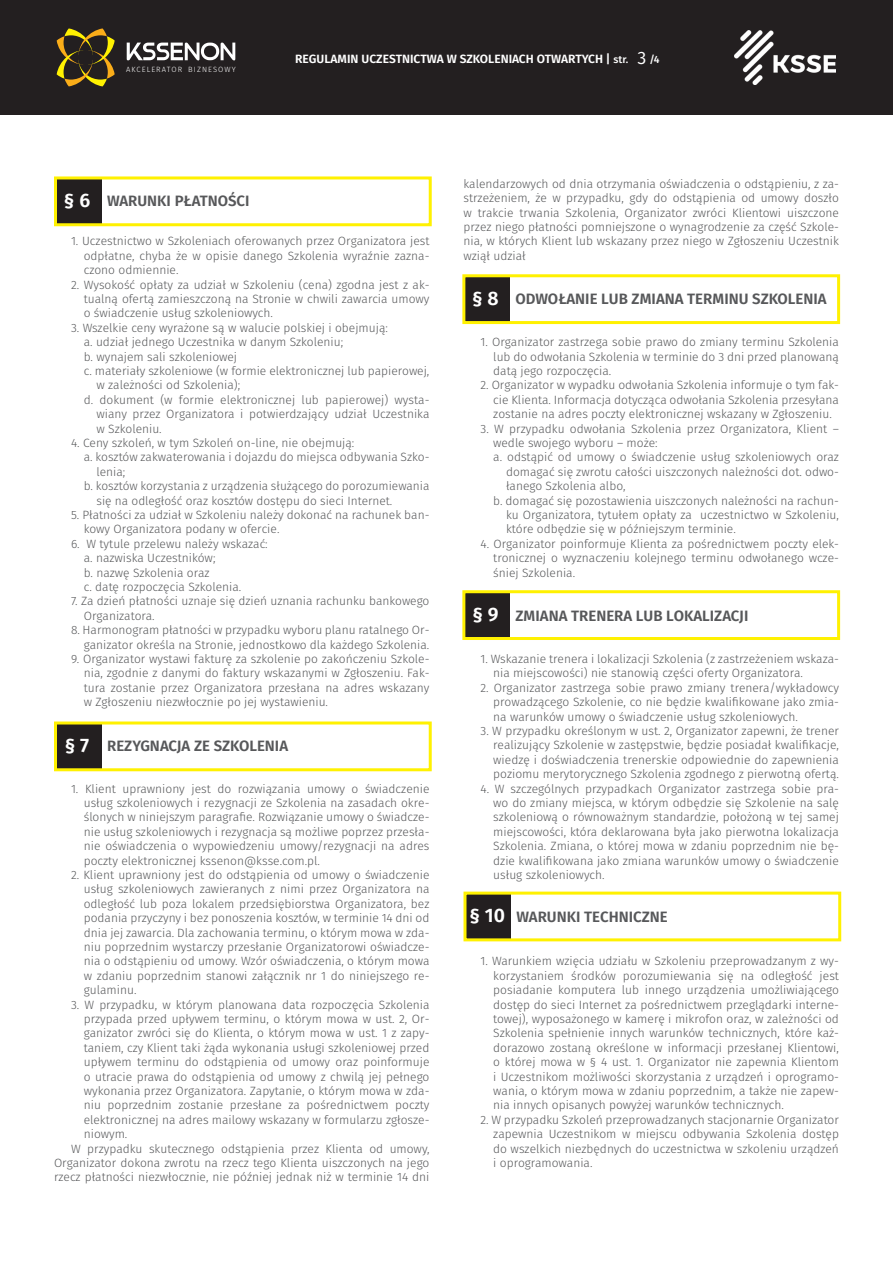
<style>
.page{position:relative;width:893px;height:1263px;background:#fff}
.page>*{position:absolute;margin:0;border:0;box-sizing:border-box;transform-origin:0 0}
.t1{font:600 19.5px "Fira Sans";color:#fff}
.t2{font:18px "Fira Sans";color:#fff}
.t3{font:600 15px "Fira Sans";color:#57585a}
.t4{font:300 12px/14.4px "Fira Sans";color:#57585a;text-align:justify}
.t5{font:600 12px "Fira Sans";color:#fff}
.t6{font:500 10.5px "Fira Sans";color:#fff}
.t7{font:300 7.65px "Fira Sans";letter-spacing:.14em;color:#fff}
.s1{font-weight:500;font-size:10.5px}
</style>
<div class="page">
<div style="left:0;top:0;width:893px;height:115px;background:#231f20"></div>
<svg style="left:127px;top:43px;width:108px;height:17px"></svg>
<svg style="left:57px;top:28px;width:58px;height:58px"></svg>
<img style="left:735px;top:30px;width:101px;height:55px">
<div style="left:55px;top:178px;width:47px;height:47px;background:#231f20"></div>
<div style="left:54px;top:176px;width:378px;height:50px;border:3px solid #fff101"></div>
<div style="left:55px;top:723px;width:47px;height:47px;background:#231f20"></div>
<div style="left:54px;top:721px;width:378px;height:50px;border:3px solid #fff101"></div>
<div style="left:463px;top:276px;width:47px;height:47px;background:#231f20"></div>
<div style="left:462px;top:274px;width:378px;height:50px;border:3px solid #fff101"></div>
<div style="left:463px;top:592px;width:47px;height:46px;background:#231f20"></div>
<div style="left:462px;top:590px;width:378px;height:50px;border:3px solid #fff101"></div>
<div style="left:464px;top:893px;width:47px;height:47px;background:#231f20"></div>
<div style="left:463px;top:891px;width:378px;height:50px;border:3px solid #fff101"></div>
<p class="t7" style="left:126px;top:65px;width:111px">AKCELERATOR BIZNESOWY</p>
<h2 class="t2" style="left:638px;top:45px;width:10px">3</h2>
<p class="t5" style="left:295px;top:49px;width:335px">REGULAMIN UCZESTNICTWA W SZKOLENIACH OTWARTYCH | <span class="s1">str.</span></p>
<p class="t6" style="left:649px;top:51px;width:12px">/4</p>
<p class="t1" style="left:64px;top:184px;width:28px">§ 6</p>
<p class="t3" style="left:107px;top:188px;width:144px">WARUNKI PŁATNOŚCI</p>
<p class="t4" style="left:84px;top:234px;width:347px;text-indent:-13px">1. Uczestnictwo w Szkoleniach oferowanych przez Organizatora jest odpłatne, chyba że w opisie danego Szkolenia wyraźnie zazna&shy;czono odmiennie.</p>
<p class="t4" style="left:84px;top:277px;width:347px;text-indent:-13px">2. Wysokość opłaty za udział w Szkoleniu (cena) zgodna jest z ak&shy;tualną ofertą zamieszczoną na Stronie w chwili zawarcia umowy o świadczenie usług szkoleniowych.</p>
<p class="t4" style="left:71px;top:320px;width:318px">3. Wszelkie ceny wyrażone są w walucie polskiej i obejmują:</p>
<p class="t4" style="left:84px;top:335px;width:261px">a. udział jednego Uczestnika w danym Szkoleniu;</p>
<p class="t4" style="left:84px;top:349px;width:155px">b. wynajem sali szkoleniowej</p>
<p class="t4" style="left:97px;top:363px;width:334px;text-indent:-13px">c. materiały szkoleniowe (w formie elektronicznej lub papierowej, w zależności od Szkolenia);</p>
<p class="t4" style="left:97px;top:392px;width:334px;text-indent:-13px">d. dokument (w formie elektronicznej lub papierowej) wysta&shy;wiany przez Organizatora i potwierdzający udział Uczestnika w Szkoleniu.</p>
<p class="t4" style="left:71px;top:435px;width:285px">4. Ceny szkoleń, w tym Szkoleń on-line, nie obejmują:</p>
<p class="t4" style="left:97px;top:450px;width:334px;text-indent:-13px">a. kosztów zakwaterowania i dojazdu do miejsca odbywania Szko&shy;lenia;</p>
<p class="t4" style="left:97px;top:479px;width:334px;text-indent:-13px">b. kosztów korzystania z urządzenia służącego do porozumiewania się na odległość oraz kosztów dostępu do sieci Internet.</p>
<p class="t4" style="left:84px;top:507px;width:347px;text-indent:-13px">5. Płatności za udział w Szkoleniu należy dokonać na rachunek ban&shy;kowy Organizatora podany w ofercie.</p>
<p class="t4" style="left:71px;top:536px;width:198px">6. W tytule przelewu należy wskazać:</p>
<p class="t4" style="left:84px;top:551px;width:133px">a. nazwiska Uczestników;</p>
<p class="t4" style="left:84px;top:565px;width:127px">b. nazwę Szkolenia oraz</p>
<p class="t4" style="left:84px;top:579px;width:159px">c. datę rozpoczęcia Szkolenia.</p>
<p class="t4" style="left:84px;top:594px;width:347px;text-indent:-13px">7. Za dzień płatności uznaje się dzień uznania rachunku bankowego<br>Organizatora.</p>
<p class="t4" style="left:71px;top:623px;width:360px;text-align:right">8. Harmonogram płatności w przypadku wyboru planu ratalnego Or&shy;ganizator określa na Stronie, jednostkowo dla każdego Szkolenia.</p>
<p class="t4" style="left:84px;top:651px;width:347px;text-indent:-13px">9. Organizator wystawi fakturę za szkolenie po zakończeniu Szkole&shy;nia, zgodnie z danymi do faktury wskazanymi w Zgłoszeniu. Fak&shy;tura zostanie przez Organizatora przesłana na adres wskazany w Zgłoszeniu niezwłocznie po jej wystawieniu.</p>
<p class="t1" style="left:65px;top:729px;width:26px">§ 7</p>
<p class="t3" style="left:107px;top:733px;width:183px">REZYGNACJA ZE SZKOLENIA</p>
<p class="t4" style="left:84px;top:781px;width:347px;text-indent:-13px">1. Klient uprawniony jest do rozwiązania umowy o świadczenie usług szkoleniowych i rezygnacji ze Szkolenia na zasadach okre&shy;ślonych w niniejszym paragrafie. Rozwiązanie umowy o świadcze&shy;nie usług szkoleniowych i rezygnacja są możliwe poprzez przesła&shy;nie oświadczenia o wypowiedzeniu umowy/rezygnacji na adres poczty elektronicznej kssenon@ksse.com.pl.</p>
<p class="t4" style="left:84px;top:867px;width:347px;text-indent:-13px">2. Klient uprawniony jest do odstąpienia od umowy o świadczenie usług szkoleniowych zawieranych z nimi przez Organizatora na odległość lub poza lokalem przedsiębiorstwa Organizatora, bez podania przyczyny i bez ponoszenia kosztów, w terminie 14 dni od dnia jej zawarcia. Dla zachowania terminu, o którym mowa w zda&shy;niu poprzednim wystarczy przesłanie Organizatorowi oświadcze&shy;nia o odstąpieniu od umowy. Wzór oświadczenia, o którym mowa w zdaniu poprzednim stanowi załącznik nr 1 do niniejszego re&shy;gulaminu.</p>
<p class="t4" style="left:84px;top:997px;width:347px;text-indent:-13px">3. W przypadku, w którym planowana data rozpoczęcia Szkolenia przypada przed upływem terminu, o którym mowa w ust. 2, Or&shy;ganizator zwróci się do Klienta, o którym mowa w ust. 1 z zapy&shy;taniem, czy Klient taki żąda wykonania usługi szkoleniowej przed upływem terminu do odstąpienia od umowy oraz poinformuje o utracie prawa do odstąpienia od umowy z chwilą jej pełnego wykonania przez Organizatora. Zapytanie, o którym mowa w zda&shy;niu poprzednim zostanie przesłane za pośrednictwem poczty elektronicznej na adres mailowy wskazany w formularzu zgłosze&shy;niowym.</p>
<p class="t4" style="left:54px;top:1141px;width:377px;text-indent:17px">W przypadku skutecznego odstąpienia przez Klienta od umowy, Organizator dokona zwrotu na rzecz tego Klienta uiszczonych na jego rzecz płatności niezwłocznie, nie później jednak niż w terminie 14 dni</p>
<p class="t4" style="left:463px;top:176px;width:377px">kalendarzowych od dnia otrzymania oświadczenia o odstąpieniu, z za&shy;strzeżeniem, że w przypadku, gdy do odstąpienia od umowy doszło w trakcie trwania Szkolenia, Organizator zwróci Klientowi uiszczone przez niego płatności pomniejszone o wynagrodzenie za część Szkole&shy;nia, w których Klient lub wskazany przez niego w Zgłoszeniu Uczestnik wziął udział</p>
<p class="t1" style="left:472px;top:282px;width:28px">§ 8</p>
<p class="t3" style="left:515px;top:286px;width:313px">ODWOŁANIE LUB ZMIANA TERMINU SZKOLENIA</p>
<p class="t4" style="left:493px;top:335px;width:347px;text-indent:-13px">1. Organizator zastrzega sobie prawo do zmiany terminu Szkolenia lub do odwołania Szkolenia w terminie do 3 dni przed planowaną datą jego rozpoczęcia.</p>
<p class="t4" style="left:493px;top:378px;width:347px;text-indent:-13px">2. Organizator w wypadku odwołania Szkolenia informuje o tym fak&shy;cie Klienta. Informacja dotycząca odwołania Szkolenia przesyłana zostanie na adres poczty elektronicznej wskazany w Zgłoszeniu.</p>
<p class="t4" style="left:493px;top:421px;width:347px;text-indent:-13px">3. W przypadku odwołania Szkolenia przez Organizatora, Klient – wedle swojego wyboru – może:</p>
<p class="t4" style="left:506px;top:450px;width:334px;text-indent:-13px">a. odstąpić od umowy o świadczenie usług szkoleniowych oraz domagać się zwrotu całości uiszczonych należności dot. odwo&shy;łanego Szkolenia albo,</p>
<p class="t4" style="left:506px;top:493px;width:334px;text-indent:-13px">b. domagać się pozostawienia uiszczonych należności na rachun&shy;ku Organizatora, tytułem opłaty za uczestnictwo w Szkoleniu, które odbędzie się w późniejszym terminie.</p>
<p class="t4" style="left:493px;top:536px;width:347px;text-indent:-13px">4. Organizator poinformuje Klienta za pośrednictwem poczty elek&shy;tronicznej o wyznaczeniu kolejnego terminu odwołanego wcze&shy;śniej Szkolenia.</p>
<p class="t1" style="left:472px;top:598px;width:28px">§ 9</p>
<p class="t3" style="left:515px;top:603px;width:234px">ZMIANA TRENERA LUB LOKALIZACJI</p>
<p class="t4" style="left:493px;top:651px;width:347px;text-indent:-13px">1. Wskazanie trenera i lokalizacji Szkolenia (z zastrzeżeniem wskaza&shy;nia miejscowości) nie stanowią części oferty Organizatora.</p>
<p class="t4" style="left:493px;top:680px;width:347px;text-indent:-13px">2. Organizator zastrzega sobie prawo zmiany trenera/wykładowcy prowadzącego Szkolenie, co nie będzie kwalifikowane jako zmia&shy;na warunków umowy o świadczenie usług szkoleniowych.</p>
<p class="t4" style="left:493px;top:723px;width:347px;text-indent:-13px">3. W przypadku określonym w ust. 2, Organizator zapewni, że trener realizujący Szkolenie w zastępstwie, będzie posiadał kwalifikacje, wiedzę i doświadczenia trenerskie odpowiednie do zapewnienia poziomu merytorycznego Szkolenia zgodnego z pierwotną ofertą.</p>
<p class="t4" style="left:493px;top:781px;width:347px;text-indent:-13px">4. W szczególnych przypadkach Organizator zastrzega sobie pra&shy;wo do zmiany miejsca, w którym odbędzie się Szkolenie na salę szkoleniową o równoważnym standardzie, położoną w tej samej miejscowości, która deklarowana była jako pierwotna lokalizacja Szkolenia. Zmiana, o której mowa w zdaniu poprzednim nie bę&shy;dzie kwalifikowana jako zmiana warunków umowy o świadczenie usług szkoleniowych.</p>
<p class="t1" style="left:469px;top:900px;width:37px">§ 10</p>
<p class="t3" style="left:517px;top:904px;width:153px">WARUNKI TECHNICZNE</p>
<p class="t4" style="left:493px;top:954px;width:347px;text-indent:-13px">1. Warunkiem wzięcia udziału w Szkoleniu przeprowadzanym z wy&shy;korzystaniem środków porozumiewania się na odległość jest posiadanie komputera lub innego urządzenia umożliwiającego dostęp do sieci Internet za pośrednictwem przeglądarki interne&shy;towej), wyposażonego w kamerę i mikrofon oraz, w zależności od Szkolenia spełnienie innych warunków technicznych, które każ&shy;dorazowo zostaną określone w informacji przesłanej Klientowi, o której mowa w § 4 ust. 1. Organizator nie zapewnia Klientom i Uczestnikom możliwości skorzystania z urządzeń i oprogramo&shy;wania, o którym mowa w zdaniu poprzednim, a także nie zapew&shy;nia innych opisanych powyżej warunków technicznych.</p>
<p class="t4" style="left:493px;top:1112px;width:347px;text-indent:-13px">2. W przypadku Szkoleń przeprowadzanych stacjonarnie Organizator zapewnia Uczestnikom w miejscu odbywania Szkolenia dostęp do wszelkich niezbędnych do uczestnictwa w szkoleniu urządzeń i oprogramowania.</p>
</div>
